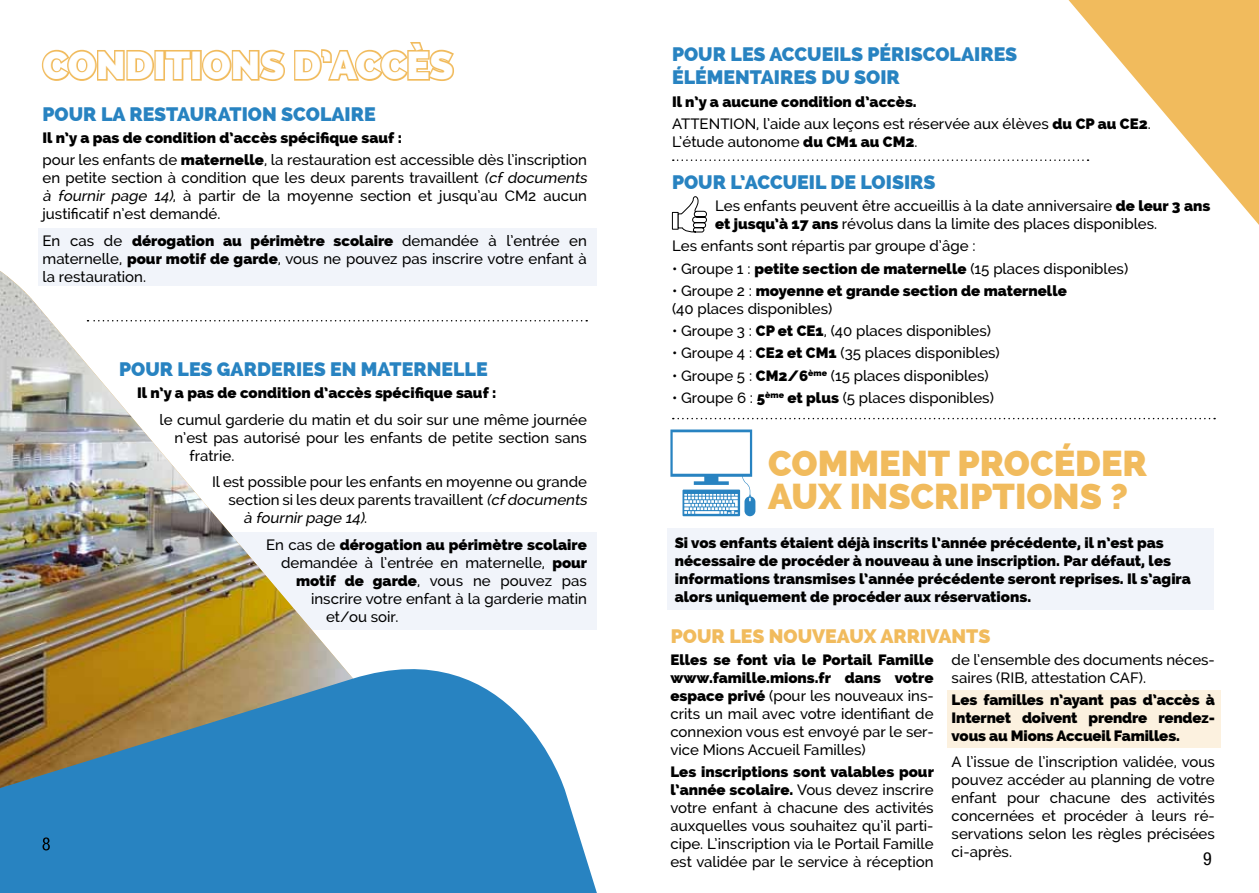
<style>
.page{position:relative;width:1259px;height:893px;background:#fff}
.page>*{position:absolute;margin:0;border:0;box-sizing:border-box;transform-origin:0 0}
.t1{font:800 39px "Raleway";color:#fff}
.t2{font:800 36px/33px "Raleway";color:#f1bb5d}
.t3{font:800 19.5px/23.4px "Raleway";color:#2883c1}
.t4{font:800 19.5px "Raleway";color:#f1bb5d}
.t5{font:condensed 18px "Helvetica Neue";color:#000}
.t6{font:500 15px/18px "Raleway";color:#000}
.t7{font:800 15px/18px "Raleway";letter-spacing:-.01em;color:#000}
.t8{font:italic 500 15px "Raleway";color:#000}
.s1{font-weight:800}
.s2{font-style:italic}
.s3{font-style:normal}
.s4{font-weight:500}
</style>
<div class="page">
<div style="left:947px;top:690px;width:273px;height:58px;background:#fcf1df"></div>
<div style="left:38px;top:228px;width:558px;height:58px;background:#f1f4fa"></div>
<div style="left:207px;top:532px;width:389px;height:98px;background:#f1f4fa"></div>
<div style="left:667px;top:528px;width:546px;height:81px;background:#f1f4fa"></div>
<svg style="left:924px;top:0;width:335px;height:420px"></svg>
<img style="left:0;top:271px;width:373px;height:357px">
<svg style="left:41px;top:49px;width:113px;height:32px"></svg>
<div style="left:154px;top:50px;width:11px;height:31px;border:3px solid #f1bb5d"></div>
<svg style="left:163px;top:50px;width:28px;height:31px"></svg>
<div style="left:191px;top:50px;width:11px;height:31px;border:3px solid #f1bb5d"></div>
<svg style="left:200px;top:49px;width:85px;height:32px"></svg>
<svg style="left:294px;top:42px;width:160px;height:39px"></svg>
<div style="left:672px;top:212px;width:6px;height:18px;border:1px solid #000"></div>
<svg style="left:677px;top:196px;width:30px;height:37px"></svg>
<svg style="left:87px;top:320px;width:500px;height:1px"></svg>
<svg style="left:673px;top:159px;width:415px;height:2px"></svg>
<svg style="left:673px;top:418px;width:542px;height:1px"></svg>
<svg style="left:670px;top:429px;width:85px;height:87px"></svg>
<svg style="left:0;top:628px;width:597px;height:265px;background:#6092aa"></svg>
<svg style="left:43px;top:837px;width:7px;height:13px"></svg>
<h1 class="t1" style="left:43px;top:43px;width:412px">conditions d’accès</h1>
<h3 class="t3" style="left:43px;top:102px;width:335px">Pour la restauration scolaire</h3>
<p class="t6" style="left:43px;top:126px;width:546px;line-height:22.2px"><span class="s1">Il n’y a pas de condition d’accès spécifique sauf :<br></span>pour les enfants de <span class="s1">maternelle</span>, la restauration est accessible dès l’inscription</p>
<p class="t6" style="left:43px;top:169px;width:549px">en petite section à condition que les deux parents travaillent <span class="s2">(cf documents à fournir page 14)</span>, à partir de la moyenne section et jusqu’au CM2 aucun justificatif n’est demandé.</p>
<p class="t6" style="left:43px;top:231px;width:546px;text-align:justify">En cas de <span class="s1">dérogation au périmètre scolaire</span> demandée à l’entrée en maternelle, <span class="s1">pour motif de garde</span>, vous ne pouvez pas inscrire votre enfant à la restauration.</p>
<h3 class="t3" style="left:119px;top:357px;width:370px">Pour les garderies en maternelle</h3>
<p class="t7" style="left:137px;top:384px;width:361px">Il n’y a pas de condition d’accès spécifique sauf :</p>
<p class="t6" style="left:160px;top:410px;width:429px">le cumul garderie du matin et du soir sur une même journée</p>
<p class="t6" style="left:175px;top:428px;width:414px">n’est pas autorisé pour les enfants de petite section sans</p>
<p class="t6" style="left:190px;top:446px;width:46px">fratrie.</p>
<p class="t6" style="left:212px;top:473px;width:376px">Il est possible pour les enfants en moyenne ou grande</p>
<p class="t6" style="left:229px;top:491px;width:363px">section si les deux parents travaillent <span class="s2">(cfdocuments</span></p>
<p class="t8" style="left:244px;top:509px;width:125px">à fournirpage 14)<span class="s3">.</span></p>
<p class="t7" style="left:266px;top:536px;width:322px"><span class="s4">En cas de</span> dérogation au périmètre scolaire</p>
<p class="t6" style="left:281px;top:553px;width:308px">demandée à l’entrée en maternelle, <span class="s1">pour</span></p>
<p class="t6" style="left:296px;top:571px;width:292px"><span class="s1">motif de garde</span>, vous ne pouvez pas</p>
<p class="t6" style="left:311px;top:589px;width:277px">inscrire votre enfant à la garderie matin</p>
<p class="t6" style="left:326px;top:607px;width:74px">et/ou soir.</p>
<h3 class="t3" style="left:672px;top:42px;width:347px">Pour les accueils périscolaires élémentaires du soir</h3>
<p class="t6" style="left:672px;top:90px;width:480px;line-height:22.2px"><span class="s1">Il n’y a aucune condition d’accès.<br></span>ATTENTION, l’aide aux leçons est réservée aux élèves <span class="s1">du CP au CE2</span>.</p>
<p class="t6" style="left:672px;top:132px;width:247px">L’étude autonome <span class="s1">du CM1 au CM2</span>.</p>
<h3 class="t3" style="left:672px;top:170px;width:265px">Pour l’accueil de loisirs</h3>
<p class="t6" style="left:715px;top:197px;width:497px">Les enfants peuvent être accueillis à la date anniversaire <span class="s1">de leur 3 ans et jusqu’à 17 ans</span> révolus dans la limite des places disponibles.</p>
<p class="t6" style="left:672px;top:237px;width:305px">Les enfants sont répartis par groupe d’âge :</p>
<p class="t6" style="left:672px;top:259px;width:458px">• Groupe 1 : <span class="s1">petite section de maternelle</span> (15 places disponibles)</p>
<p class="t7" style="left:672px;top:282px;width:396px"><span class="s4">• Groupe 2 :</span> moyenne et grande section de maternelle <span class="s4">(40 places disponibles)</span></p>
<p class="t6" style="left:672px;top:322px;width:320px">• Groupe 3 : <span class="s1">CP et CE1</span>, (40 places disponibles)</p>
<p class="t6" style="left:672px;top:344px;width:329px">• Groupe 4 : <span class="s1">CE2 et CM1</span> (35 places disponibles)</p>
<p class="t6" style="left:672px;top:366px;width:318px">• Groupe 5 : <span class="s1">CM2/6</span><sup>ème</sup> (15 places disponibles)</p>
<p class="t6" style="left:672px;top:389px;width:323px">• Groupe 6 : <span class="s1">5</span><sup>ème</sup> <span class="s1">et plus</span> (5 places disponibles)</p>
<h2 class="t2" style="left:768px;top:447px;width:380px">Comm ent procéder aux inscriptions ?</h2>
<p class="t7" style="left:675px;top:534px;width:517px">Si vos enfants étaient déjà inscrits l’année précédente, il n’est pas nécessaire de procéder à nouveau à une inscription. Par défaut, les informations transmises l’année précédente seront reprises. Il s’agira alors uniquement de procéder aux réservations.</p>
<h3 class="t4" style="left:671px;top:624px;width:15px">POUR</h3>
<h3 class="t4" style="left:729px;top:624px;width:13px">LES</h3>
<h3 class="t4" style="left:769px;top:624px;width:15px">NOU</h3>
<h3 class="t4" style="left:812px;top:624px;width:27px">VEAUX</h3>
<h3 class="t4" style="left:880px;top:624px;width:13px">ARRI</h3>
<h3 class="t4" style="left:926px;top:624px;width:26px">VANTS</h3>
<p class="t6" style="left:670px;top:650px;width:265px;text-align:justify"><span class="s1">Elles se font via le Portail Famille www.famille.mions.fr dans votre espace privé</span> (pour les nouveaux ins&shy;crits un mail avec votre identifiant de connexion vous est envoyé par le ser&shy;vice Mions Accueil Familles)</p>
<p class="t6" style="left:670px;top:763px;width:265px;text-align:justify"><span class="s1">Les inscriptions sont valables pour l’année scolaire.</span> Vous devez inscrire votre enfant à chacune des activités auxquelles vous souhaitez qu’il parti&shy;cipe. L’inscription via le Portail Famille est validée par le service à réception</p>
<p class="t6" style="left:951px;top:650px;width:265px">de l’ensemble des documents néces&shy;saires (RIB, attestation CAF).</p>
<p class="t7" style="left:951px;top:691px;width:265px;text-align:justify">Les familles n’ayant pas d’accès à Internet doivent prendre rendez&shy;vous au Mions Accueil Familles.</p>
<p class="t6" style="left:951px;top:753px;width:265px;text-align:justify">A l’issue de l’inscription validée, vous pouvez accéder au planning de votre enfant pour chacune des activités concernées et procéder à leurs ré&shy;servations selon les règles précisées ci-après.</p>
<p class="t5" style="left:1203px;top:848px;width:10px">9</p>
</div>
